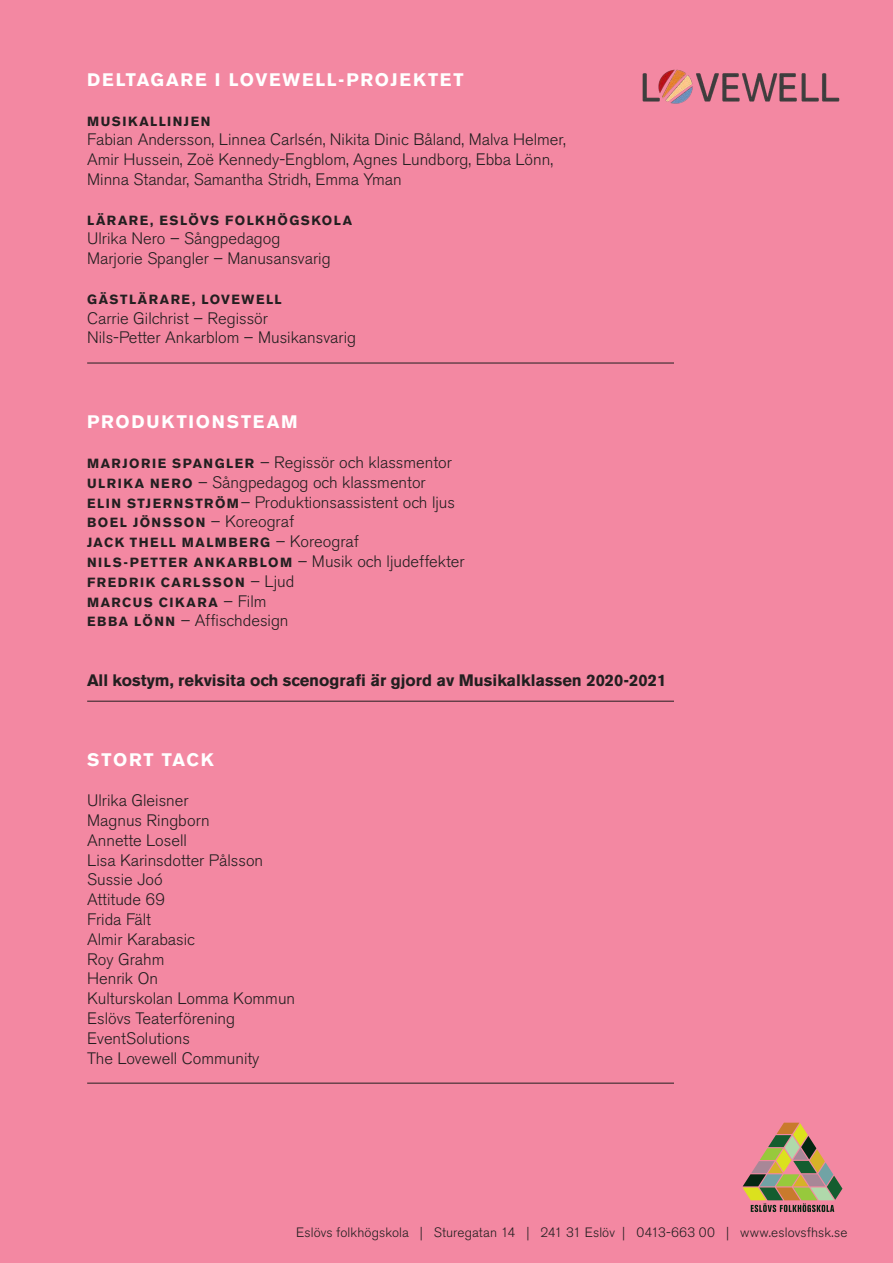
<style>
.page{position:relative;width:893px;height:1263px;background:#f388a2}
.page>*{position:absolute;margin:0;border:0;box-sizing:border-box;transform-origin:0 0}
.t1{font:700 18px "Akzidenz Grotesk BE";letter-spacing:.095em;color:#fff}
.t2{font:300 16.5px/19.8px "Akzidenz Grotesk BE";color:#231f20}
.t3{font:700 16.5px "Akzidenz Grotesk BE";color:#231f20}
.Bröd{font:300 13.5px "Akzidenz Grotesk BE";letter-spacing:.005em;color:#231f20}
.t4{font:700 13.2px "Akzidenz Grotesk BE";letter-spacing:.11em;color:#231f20}
.s1{font-weight:700;font-size:13.2px}
.s2{font-weight:300;font-size:16.5px}
</style>
<div class="page">
<hr style="left:87px;top:1083px;width:587px;height:1px;background:#231f20">
<hr style="left:87px;top:701px;width:587px;height:1px;background:#231f20">
<hr style="left:87px;top:363px;width:587px;height:1px;background:#231f20">
<img style="left:614px;top:34px;width:236px;height:85px">
<svg style="left:742px;top:1123px;width:100px;height:89px;background:#b78b74"></svg>
<p class="t1" style="left:87px;top:69px;width:378px">DELTAGARE I LOVEWELL-PROJEKTET</p>
<p class="t4" style="left:87px;top:113px;width:125px">MUSIKALLINJEN</p>
<p class="t2" style="left:87px;top:130px;width:480px">Fabian Andersson, Linnea Carlsén, Nikita Dinic Båland, Malva Helmer,<br>Amir Hussein, Zoë Kennedy-Engblom, Agnes Lundborg, Ebba Lönn,<br>Minna Standar, Samantha Stridh, Emma Yman</p>
<p class="t4" style="left:87px;top:212px;width:266px">LÄRARE, ESLÖVS FOLKHÖGSKOLA</p>
<p class="t2" style="left:87px;top:229px;width:245px">Ulrika Nero – Sångpedagog<br>Marjorie Spangler – Manusansvarig</p>
<p class="t4" style="left:87px;top:292px;width:196px">GÄSTLÄRARE, LOVEWELL</p>
<p class="t2" style="left:87px;top:308px;width:182px">Carrie Gilchrist – Regissör</p>
<p class="t2" style="left:87px;top:328px;width:270px">Nils-Petter Ankarblom – Musikansvarig</p>
<p class="t1" style="left:87px;top:412px;width:212px">PRODUKTIONSTEAM</p>
<p class="t2" style="left:87px;top:453px;width:366px"><span class="s1">MARJORIE SPANGLER</span> – Regissör och klassmentor</p>
<p class="t2" style="left:87px;top:472px;width:340px"><span class="s1">ULRIKA NERO</span> – Sångpedagog och klassmentor</p>
<p class="t2" style="left:87px;top:492px;width:369px"><span class="s1">ELIN STJERNSTRÖM</span>– Produktionsassistent och ljus</p>
<p class="t4" style="left:87px;top:515px;width:209px">BOEL JÖNSSON <span class="s2">– Koreograf</span></p>
<p class="t4" style="left:87px;top:535px;width:273px">JACK THELL MALMBERG <span class="s2">– Koreograf</span></p>
<p class="t2" style="left:87px;top:552px;width:379px"><span class="s1">NILS-PETTER ANKARBLOM</span> – Musik och ljudeffekter</p>
<p class="t4" style="left:87px;top:574px;width:209px">FREDRIK CARLSSON <span class="s2">– Ljud</span></p>
<p class="t4" style="left:87px;top:594px;width:181px">MARCUS CIKARA <span class="s2">– Film</span></p>
<p class="t2" style="left:87px;top:611px;width:203px"><span class="s1">EBBA LÖNN</span> – Affischdesign</p>
<p class="t3" style="left:87px;top:670px;width:581px">All kostym, rekvisita och scenografi är gjord av Musikalklassen 2020-2021</p>
<p class="t1" style="left:87px;top:750px;width:128px">STORT TACK</p>
<p class="t2" style="left:87px;top:791px;width:103px">Ulrika Gleisner</p>
<p class="t2" style="left:87px;top:811px;width:124px">Magnus Ringborn</p>
<p class="t2" style="left:87px;top:830px;width:101px">Annette Losell</p>
<p class="t2" style="left:87px;top:850px;width:178px">Lisa Karinsdotter Pålsson</p>
<p class="t2" style="left:87px;top:870px;width:77px">Sussie Joó</p>
<p class="t2" style="left:87px;top:890px;width:80px">Attitude 69</p>
<p class="t2" style="left:87px;top:910px;width:65px">Frida Fält</p>
<p class="t2" style="left:87px;top:929px;width:109px">Almir Karabasic</p>
<p class="t2" style="left:87px;top:949px;width:79px">Roy Grahm</p>
<p class="t2" style="left:87px;top:969px;width:72px">Henrik On</p>
<p class="t2" style="left:87px;top:989px;width:210px">Kulturskolan Lomma Kommun</p>
<p class="t2" style="left:87px;top:1009px;width:149px">Eslövs Teaterförening</p>
<p class="t2" style="left:87px;top:1028px;width:104px">EventSolutions</p>
<p class="t2" style="left:87px;top:1048px;width:174px">The Lovewell Community</p>
<p class="Bröd" style="left:296px;top:1224px;width:553px">Eslövs folkhögskola | Sturegatan 14 | 241 31 Eslöv | 0413-663 00 | www.eslovsfhsk.se</p>
</div>
